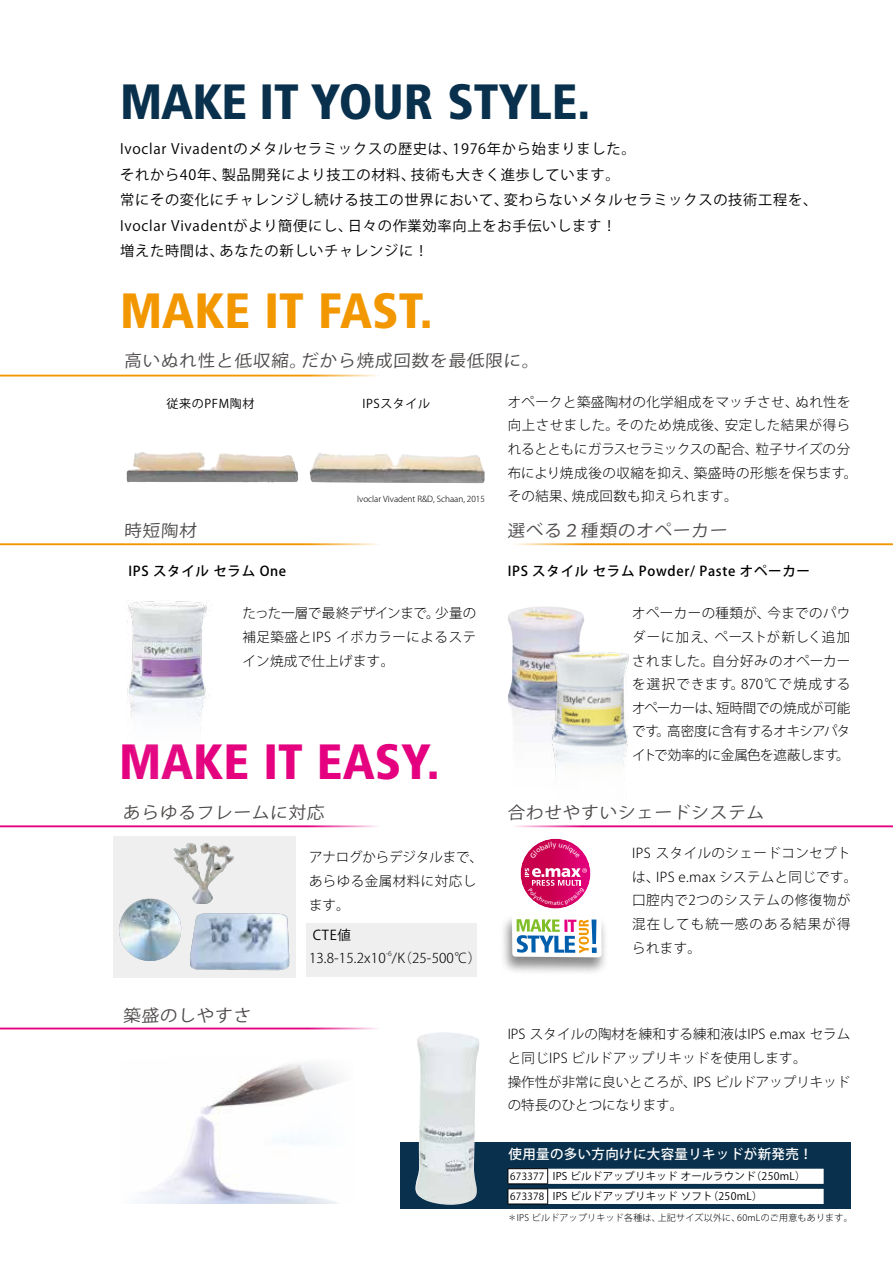
<style>
.page{position:relative;width:893px;height:1263px;background:#fff}
.page>*{position:absolute;margin:0;border:0;box-sizing:border-box;transform-origin:0 0}
.t1{font:900 condensed 49.5px "Frutiger";color:#09304c}
.t2{font:900 condensed 49.5px "Frutiger";color:#f39700}
.t3{font:900 condensed 49.5px "Frutiger";color:#e4007f}
.t4{font:16.65px "Koz Go Pro";color:#4c4948;scale:1.06 1}
.t5{font:14.25px/25.5px "Koz Go Pro";letter-spacing:.05em;color:#000}
.t6{font:300 13.5px/23.7px "Koz Go Pro";letter-spacing:.025em;color:#000}
.t7{font:300 13.5px/23.7px "Koz Go Pro";color:#000}
.t8{font:500 13.5px "Koz Go Pro";letter-spacing:.05em;color:#000}
.t9{font:500 13.5px "Koz Go Pro";letter-spacing:.025em;color:#fff}
.t10{font:13.5px "Koz Go Pro";color:#000}
.t11{font:12px "Koz Go Pro";letter-spacing:.05em;color:#000}
.t12{font:10.5px/20.1px "Koz Go Pro";letter-spacing:.025em;color:#000}
.t13{font:300 9px "Koz Go Pro";letter-spacing:.025em;color:#000}
.t14{font:300 8.25px "Koz Go Pro";color:#000}
.t15{font:300 6.75px "Koz Go Pro";color:#000}
.s1{font-size:9.9px}
</style>
<div class="page">
<img style="left:508px;top:606px;width:76px;height:113px">
<img style="left:535px;top:627px;width:102px;height:258px">
<div style="left:113px;top:837px;width:182px;height:141px;background:#efefef"></div>
<div style="left:306px;top:923px;width:170px;height:53px;background:#efefef"></div>
<hr style="left:0;top:375px;width:417px;height:1px;background:#f39700">
<hr style="left:0;top:543px;width:417px;height:2px;background:#f39700">
<img style="left:127px;top:452px;width:171px;height:31px">
<img style="left:309px;top:453px;width:176px;height:30px">
<hr style="left:0;top:825px;width:417px;height:2px;background:#e4007f">
<hr style="left:476px;top:825px;width:417px;height:2px;background:#e4007f">
<hr style="left:476px;top:543px;width:417px;height:2px;background:#f39700">
<hr style="left:0;top:1027px;width:417px;height:2px;background:#e4007f">
<img style="left:141px;top:1063px;width:199px;height:140px">
<img style="left:127px;top:601px;width:86px;height:126px">
<svg style="left:119px;top:842px;width:115px;height:119px"></svg>
<img style="left:190px;top:913px;width:99px;height:57px">
<div style="left:400px;top:1142px;width:450px;height:67px;background:#09304c"></div>
<hr style="left:508px;top:1168px;width:40px;height:1px;background:#000">
<svg style="left:508px;top:1169px;width:316px;height:35px;background:#d9dfe2"></svg>
<hr style="left:508px;top:1204px;width:40px;height:1px;background:#000">
<div style="left:499px;top:914px;width:110px;height:62px;background:#000;opacity:.47"></div>
<svg style="left:512px;top:915px;width:90px;height:42px"></svg>
<img style="left:415px;top:1032px;width:64px;height:173px">
<svg style="left:520px;top:839px;width:70px;height:69px"></svg>
<svg style="left:525px;top:868px;width:62px;height:37px"></svg>
<svg style="left:530px;top:842px;width:50px;height:16px"></svg>
<h1 class="t1" style="left:120px;top:83px;width:472px">MAKE IT YOUR STYLE.</h1>
<p class="t5" style="left:120px;top:137px;width:699px">Ivoclar Vivadentのメタルセラミックスの歴史は、1976年から始まりました。<br>それから40年、製品開発により技工の材料、技術も大きく進歩しています。<br>常にその変化にチャレンジし続ける技工の世界において、変わらないメタルセラミックスの技術工程を、Ivoclar Vivadentがより簡便にし、日々の作業効率向上をお手伝いします！<br>増えた時間は、あなたの新しいチャレンジに！</p>
<h1 class="t2" style="left:120px;top:293px;width:314px">MAKE IT FAST.</h1>
<p class="t4" style="left:124px;top:360px;width:393px;rotate:-3deg">高いぬれ性と低収縮。だから焼成回数を最低限に。</p>
<p class="t11" style="left:167px;top:396px;width:89px">従来のPFM陶材</p>
<p class="t4" style="left:123px;top:522px;width:70px;rotate:-3deg">時短陶材</p>
<p class="t11" style="left:362px;top:396px;width:69px">IPSスタイル</p>
<p class="t14" style="left:357px;top:493px;width:129px">Ivoclar Vivadent R&amp;D, Schaan, 2015</p>
<p class="t6" style="left:508px;top:390px;width:351px">オペークと築盛陶材の化学組成をマッチさせ、ぬれ性を向上させました。そのため焼成後、安定した結果が得られるとともにガラスセラミックスの配合、粒子サイズの分布により焼成後の収縮を抑え、築盛時の形態を保ちます。その結果、焼成回数も抑えられます。</p>
<p class="t4" style="left:507px;top:526px;width:209px;rotate:-3deg">選べる２種類のオペーカー</p>
<p class="t8" style="left:128px;top:562px;width:159px">IPS スタイル セラム One</p>
<p class="t8" style="left:508px;top:562px;width:304px">IPS スタイル セラム Powder/ Paste オペーカー</p>
<p class="t6" style="left:242px;top:602px;width:235px;text-align:justify">たった一層で最終デザインまで。少量の補足築盛とIPS イボカラーによるステイン焼成で仕上げます。</p>
<h1 class="t3" style="left:119px;top:744px;width:322px">MAKE IT EASY.</h1>
<p class="t6" style="left:632px;top:602px;width:220px;text-align:justify">オペーカーの種類が、今までのパウダーに加え、ペーストが新しく追加されました。自分好みのオペーカーを選択できます。870℃で焼成するオペーカーは、短時間での焼成が可能です。高密度に含有するオキシアパタイトで効率的に金属色を遮蔽します。</p>
<p class="t4" style="left:122px;top:807px;width:191px;rotate:-3deg">あらゆるフレームに対応</p>
<p class="t4" style="left:507px;top:809px;width:243px;rotate:-3deg">合わせやすいシェードシステム</p>
<p class="t4" style="left:122px;top:1007px;width:122px;rotate:-3deg">築盛のしやすさ</p>
<p class="t7" style="left:309px;top:846px;width:176px">アナログからデジタルまで、あらゆる金属材料に対応します。</p>
<p class="t10" style="left:313px;top:926px;width:40px">CTE値</p>
<p class="t6" style="left:309px;top:946px;width:78px">13.8-15.2x10</p>
<p class="t15" style="left:386px;top:949px;width:8px">-6</p>
<p class="t6" style="left:392px;top:946px;width:91px">/K（25-500℃）</p>
<p class="t6" style="left:632px;top:841px;width:227px">IPS スタイルのシェードコンセプトは、IPS e.max システムと同じです。口腔内で2つのシステムの修復物が混在しても統一感のある結果が得られます。</p>
<p class="t7" style="left:508px;top:1023px;width:344px">IPS スタイルの陶材を練和する練和液はIPS e.max セラムと同じIPS ビルドアップリキッドを使用します。<br>操作性が非常に良いところが、IPS ビルドアップリキッドの特長のひとつになります。</p>
<p class="t9" style="left:446px;top:1145px;width:368px">　　　　 使用量の多い方向けに大容量リキッドが新発売！</p>
<p class="t12" style="left:510px;top:1167px;width:297px"><span class="s1">673377</span> IPS ビルドアップリキッド オールラウンド（250mL）<br><span class="s1">673378</span> IPS ビルドアップリキッド ソフト（250mL）　　　</p>
<p class="t13" style="left:508px;top:1212px;width:346px">＊ IPS ビルドアップリキッド各種は、上記サイズ以外に、60mLのご用意もあります。</p>
</div>
